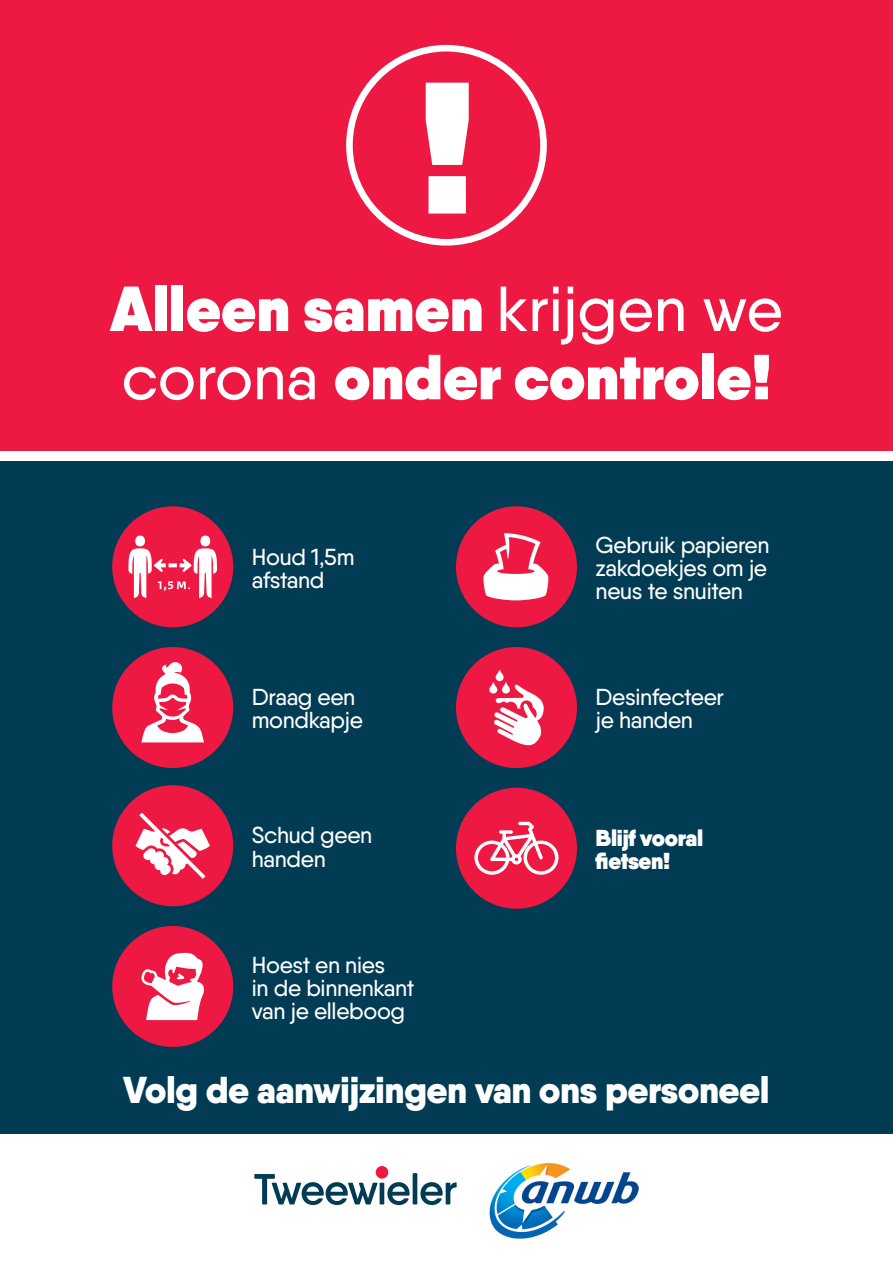
<style>
.page{position:relative;width:893px;height:1263px;background:#fff}
.page>*{position:absolute;margin:0;border:0;box-sizing:border-box;transform-origin:0 0}
.t1{font:800 63.45px/68.2px "Qanelas";color:#fff}
.t2{font:900 37.5px "Qanelas";letter-spacing:-.015em;color:#fff}
.t3{font:500 23.1px/23.1px "Qanelas";letter-spacing:-.015em;color:#fff}
.t4{font:800 23.1px/23.1px "Qanelas";letter-spacing:-.015em;color:#fff}
.s1{font-weight:500}
</style>
<div class="page">
<div style="left:0;top:461px;width:893px;height:673px;background:#013c54"></div>
<div style="left:0;top:0;width:893px;height:450px;background:#ed1942"></div>
<div style="left:112px;top:506px;width:121px;height:121px;background:#ed1942;border-radius:50%"></div>
<div style="left:112px;top:785px;width:121px;height:121px;background:#ed1942;border-radius:50%"></div>
<div style="left:112px;top:647px;width:121px;height:121px;background:#ed1942;border-radius:50%"></div>
<div style="left:112px;top:926px;width:121px;height:121px;background:#ed1942;border-radius:50%"></div>
<div style="left:135px;top:536px;width:10px;height:10px;background:#fff;border-radius:50%"></div>
<div style="left:200px;top:536px;width:10px;height:10px;background:#fff;border-radius:50%"></div>
<svg style="left:128px;top:548px;width:89px;height:50px"></svg>
<svg style="left:136px;top:813px;width:74px;height:66px"></svg>
<svg style="left:141px;top:953px;width:63px;height:67px"></svg>
<div style="left:456px;top:788px;width:121px;height:121px;background:#ed1942;border-radius:50%"></div>
<div style="left:456px;top:647px;width:121px;height:121px;background:#ed1942;border-radius:50%"></div>
<div style="left:456px;top:506px;width:121px;height:121px;background:#ed1942;border-radius:50%"></div>
<svg style="left:474px;top:822px;width:84px;height:53px"></svg>
<svg style="left:489px;top:670px;width:55px;height:76px"></svg>
<svg style="left:483px;top:533px;width:66px;height:67px"></svg>
<div style="left:346px;top:45px;width:201px;height:201px;border:7px solid #fff;border-radius:50%"></div>
<svg style="left:426px;top:83px;width:43px;height:131px"></svg>
<img style="left:489px;top:1163px;width:150px;height:76px">
<svg style="left:254px;top:1173px;width:203px;height:32px"></svg>
<div style="left:376px;top:1166px;width:12px;height:12px;background:#ed1942;border-radius:50%"></div>
<svg style="left:141px;top:662px;width:63px;height:80px"></svg>
<h1 class="t1" style="left:110px;top:274px;width:674px">Alleen samen <span class="s1">krijgen we corona</span> onder controle!</h1>
<p class="t3" style="left:252px;top:545px;width:104px">Houd 1,5m afstand</p>
<p class="t3" style="left:252px;top:685px;width:112px">Draag een mondkapje</p>
<p class="t3" style="left:252px;top:823px;width:122px">Schud geen handen</p>
<p class="t3" style="left:252px;top:953px;width:164px">Hoest en nies<br>in de binnenkant van je elleboog</p>
<p class="t3" style="left:596px;top:533px;width:175px;text-align:justify">Gebruik papieren zakdoekjes om je neus te snuiten</p>
<p class="t3" style="left:596px;top:685px;width:130px">Desinfecteer je handen</p>
<p class="t4" style="left:596px;top:826px;width:109px">Blijf vooral fietsen!</p>
<h2 class="t2" style="left:123px;top:1066px;width:648px">Volg de aanwijzingen van ons personeel</h2>
</div>
